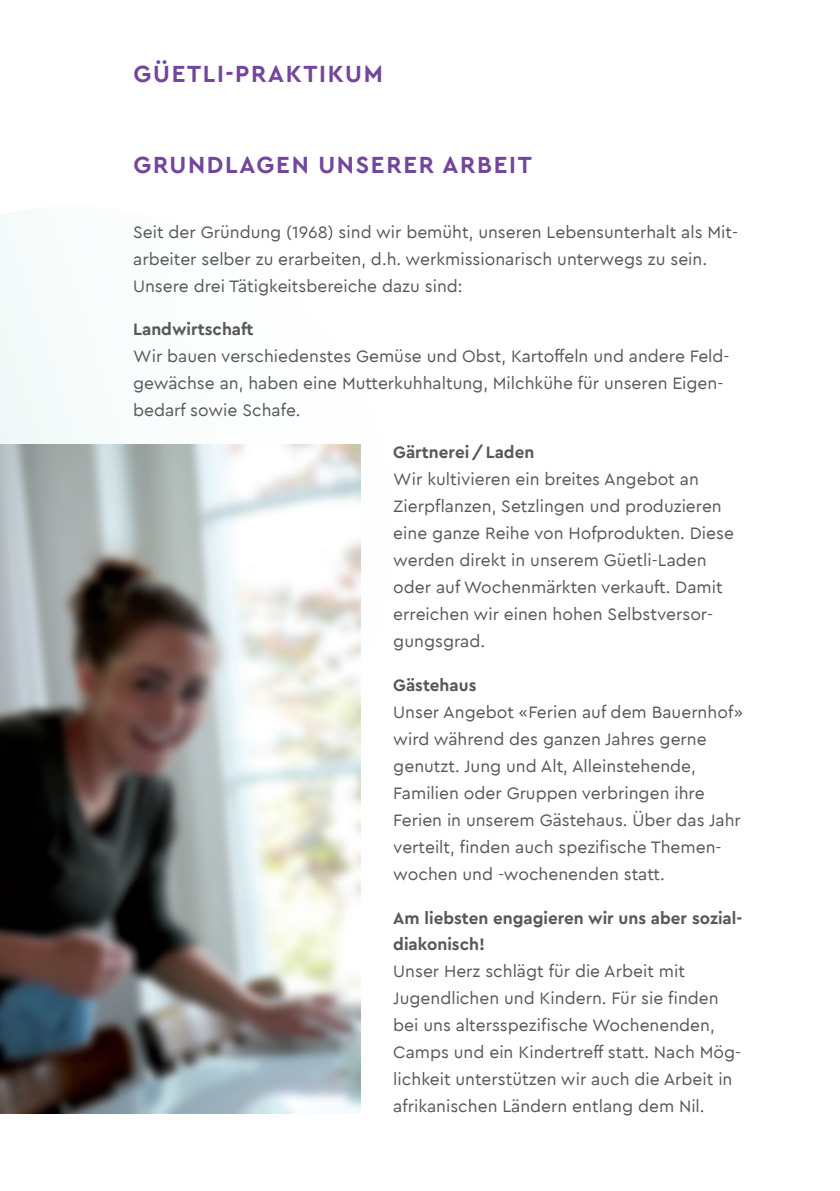
<style>
.page{position:relative;width:840px;height:1191px;background:#fff}
.page>*{position:absolute;margin:0;border:0;box-sizing:border-box;transform-origin:0 0}
.Formattitel{font:700 24px "Cera PRO";letter-spacing:.07em;color:#72469b}
.Kopfzeile{font:700 24px "Cera PRO";letter-spacing:.07em;color:#72469b}
.Intro{font:17.4px/27px "Cera PRO";color:#57585a}
.Fließtext{font:17.4px/27px "Cera PRO";color:#57585a}
.Intro-2{font:700 17px/26px "Cera PRO";color:#57585a}
</style>
<div class="page">
<svg style="left:0;top:215px;width:361px;height:678px"></svg>
<img style="left:0;top:444px;width:360px;height:670px">
<p class="Kopfzeile" style="left:133px;top:58px;width:251px">GÜETLI-PRAKTIKUM</p>
<p class="Formattitel" style="left:133px;top:149px;width:400px">GRUNDLAGEN UNSERER ARBEIT</p>
<p class="Fließtext" style="left:133px;top:218px;width:606px">Seit der Gründung (1968) sind wir bemüht, unseren Lebensunterhalt als Mit&shy;arbeiter selber zu erarbeiten, d.h. werkmissionarisch unterwegs zu sein.<br>Unsere drei Tätigkeitsbereiche dazu sind:</p>
<p class="Intro-2" style="left:133px;top:316px;width:122px">Landwirtschaft</p>
<p class="Intro" style="left:133px;top:342px;width:597px">Wir bauen verschiedenstes Gemüse und Obst, Kartoffeln und andere Feld&shy;gewächse an, haben eine Mutterkuhhaltung, Milchkühe für unseren Eigen&shy;bedarf sowie Schafe.</p>
<p class="Intro-2" style="left:393px;top:439px;width:142px">Gärtnerei / Laden</p>
<p class="Intro" style="left:393px;top:465px;width:342px">Wir kultivieren ein breites Angebot an Zierpflanzen, Setzlingen und produzieren eine ganze Reihe von Hofprodukten. Diese werden direkt in unserem Güetli-Laden oder auf Wochenmärkten verkauft. Damit erreichen wir einen hohen Selbstversor&shy;gungsgrad.</p>
<p class="Intro-2" style="left:393px;top:672px;width:85px">Gästehaus</p>
<p class="Intro" style="left:393px;top:698px;width:351px">Unser Angebot «Ferien auf dem Bauernhof» wird während des ganzen Jahres gerne genutzt. Jung und Alt, Alleinstehende, Familien oder Gruppen verbringen ihre Ferien in unserem Gästehaus. Über das Jahr verteilt, finden auch spezifische Themen&shy;wochen und -wochenenden statt.</p>
<p class="Intro-2" style="left:393px;top:904px;width:350px">Am liebsten engagieren wir uns aber sozial&shy;diakonisch!</p>
<p class="Intro" style="left:393px;top:956px;width:349px">Unser Herz schlägt für die Arbeit mit Jugendlichen und Kindern. Für sie finden bei uns altersspezifische Wochenenden, Camps und ein Kindertreff statt. Nach Mög&shy;lichkeit unterstützen wir auch die Arbeit in afrikanischen Ländern entlang dem Nil.</p>
</div>
